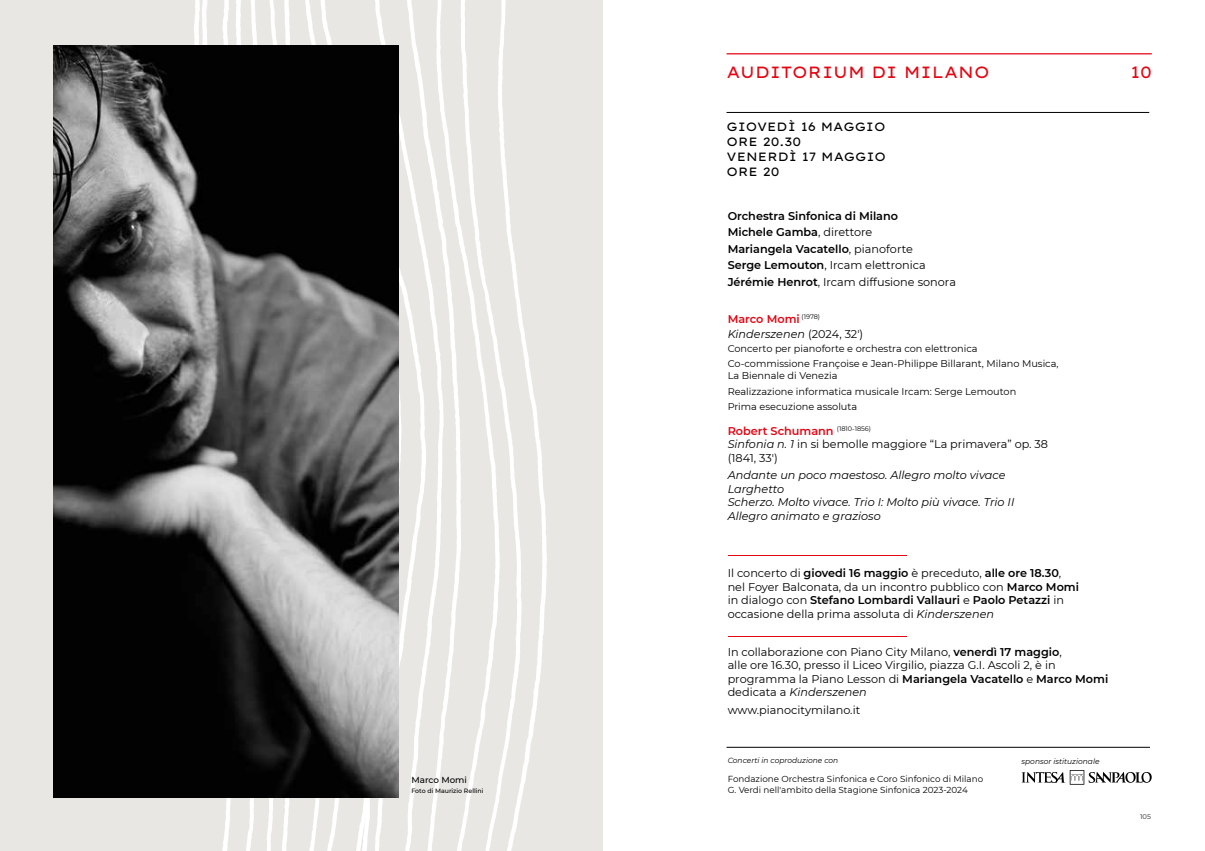
<style>
.page{position:relative;width:1205px;height:851px;background:#fff}
.page>*{position:absolute;margin:0;border:0;box-sizing:border-box;transform-origin:0 0}
.t1{font:16.25px "Lexend Giga";color:#e30613}
.t2{font:12px/15px "Lexend Giga";color:#000}
.t3{font:11.25px/13.5px "Montserrat";color:#000}
.t4{font:italic 11.25px/13.5px "Montserrat";color:#000}
.t5{font:600 11.25px/16.5px "Montserrat";color:#000}
.t6{font:9.75px/15.5px "Montserrat";color:#000}
.t7{font:8.75px/10.5px "Montserrat";color:#000}
.t8{font:500 8.75px "Montserrat";color:#000}
.t9{font:italic 7.5px "Montserrat";color:#000}
.t10{font:500 6.88px "Montserrat";color:#575756}
.t11{font:500 6.25px "Montserrat";color:#000}
.s1{font-weight:400}
.s2{font-weight:600;font-style:normal;color:#e30613}
.s3{font-style:normal}
.s4{font-weight:600;color:#e30613}
.s5{font-style:italic}
.s6{font-weight:600}
</style>
<div class="page">
<div style="left:0;top:0;width:602px;height:850px;background:#e9e7e4"></div>
<img style="left:412px;top:0;width:135px;height:850px">
<img style="left:119px;top:0;width:293px;height:850px">
<hr style="left:726px;top:746px;width:424px;height:1px;background:#000">
<hr style="left:726px;top:53px;width:426px;height:1px;background:#e30613">
<hr style="left:726px;top:112px;width:423px;height:1px;background:#000">
<hr style="left:728px;top:555px;width:178px;height:1px;background:#e30613">
<hr style="left:728px;top:635px;width:178px;height:1px;background:#e30613">
<img style="left:53px;top:45px;width:345px;height:752px">
<svg style="left:1021px;top:770px;width:130px;height:14px"></svg>
<p class="t8" style="left:411px;top:774px;width:57px">Marco Momi</p>
<p class="t11" style="left:411px;top:787px;width:74px">Foto di Maurizio Rellini</p>
<h1 class="t1" style="left:726px;top:62px;width:265px">AUDITORIUM DI MILANO</h1>
<p class="t2" style="left:726px;top:119px;width:161px">GIOVEDÌ 16 MAGGIO<br>ORE 20.30<br>VENERDÌ 17 MAGGIO<br>ORE 20</p>
<p class="t5" style="left:728px;top:207px;width:230px">Orchestra Sinfonica di Milano<br>Michele Gamba<span class="s1">, direttore<br></span>Mariangela Vacatello<span class="s1">, pianoforte<br></span>Serge Lemouton<span class="s1">, Ircam elettronica </span>Jérémie Henrot<span class="s1">, Ircam diffusione sonora</span></p>
<p class="t4" style="left:728px;top:311px;width:137px;line-height:15.2px"><span class="s2">Marco Momi</span> <sup>(1978)<br></sup>Kinderszenen <span class="s3">(2024, 32')</span></p>
<p class="t6" style="left:728px;top:340px;width:332px">Concerto per pianoforte e orchestra con elettronica<br>Co-commissione Françoise e Jean-Philippe Billarant, Milano Musica,</p>
<p class="t6" style="left:728px;top:368px;width:290px">La Biennale di Venezia<br>Realizzazione informatica musicale Ircam: Serge Lemouton<br>Prima esecuzione assoluta</p>
<p class="t3" style="left:728px;top:424px;width:322px"><span class="s4">Robert Schumann</span> <sup>(1810-1856)<br></sup><span class="s5">Sinfonia n. 1</span> in si bemolle maggiore “La primavera” op. 38 (1841, 33')</p>
<p class="t4" style="left:728px;top:468px;width:288px">Andante un poco maestoso. Allegro molto vivace Larghetto<br>Scherzo. Molto vivace. Trio I: Molto più vivace. Trio II Allegro animato e grazioso</p>
<p class="t3" style="left:728px;top:566px;width:353px">Il concerto di <span class="s6">giovedi 16 maggio</span> è preceduto, <span class="s6">alle ore 18.30</span>, nel Foyer Balconata, da un incontro pubblico con <span class="s6">Marco Momi </span>in dialogo con <span class="s6">Stefano Lombardi Vallauri</span> e <span class="s6">Paolo Petazzi</span> in occasione della prima assoluta di <span class="s5">Kinderszenen</span></p>
<p class="t3" style="left:728px;top:644px;width:382px">In collaborazione con Piano City Milano, <span class="s6">venerdì 17 maggio</span>,<br>alle ore 16.30, presso il Liceo Virgilio, piazza G.I. Ascoli 2, è in programma la Piano Lesson di <span class="s6">Mariangela Vacatello</span> e <span class="s6">Marco Momi </span>dedicata a <span class="s5">Kinderszenen</span></p>
<p class="t3" style="left:728px;top:703px;width:134px">www.pianocitymilano.it</p>
<p class="t9" style="left:728px;top:756px;width:112px">Concerti in coproduzione con</p>
<p class="t7" style="left:728px;top:773px;width:257px">Fondazione Orchestra Sinfonica e Coro Sinfonico di Milano<br>G. Verdi nell'ambito della Stagione Sinfonica 2023-2024</p>
<p class="t9" style="left:1021px;top:756px;width:79px">sponsor istituzionale</p>
<h1 class="t1" style="left:1130px;top:62px;width:23px">10</h1>
<p class="t10" style="left:1140px;top:811px;width:13px">105</p>
</div>
